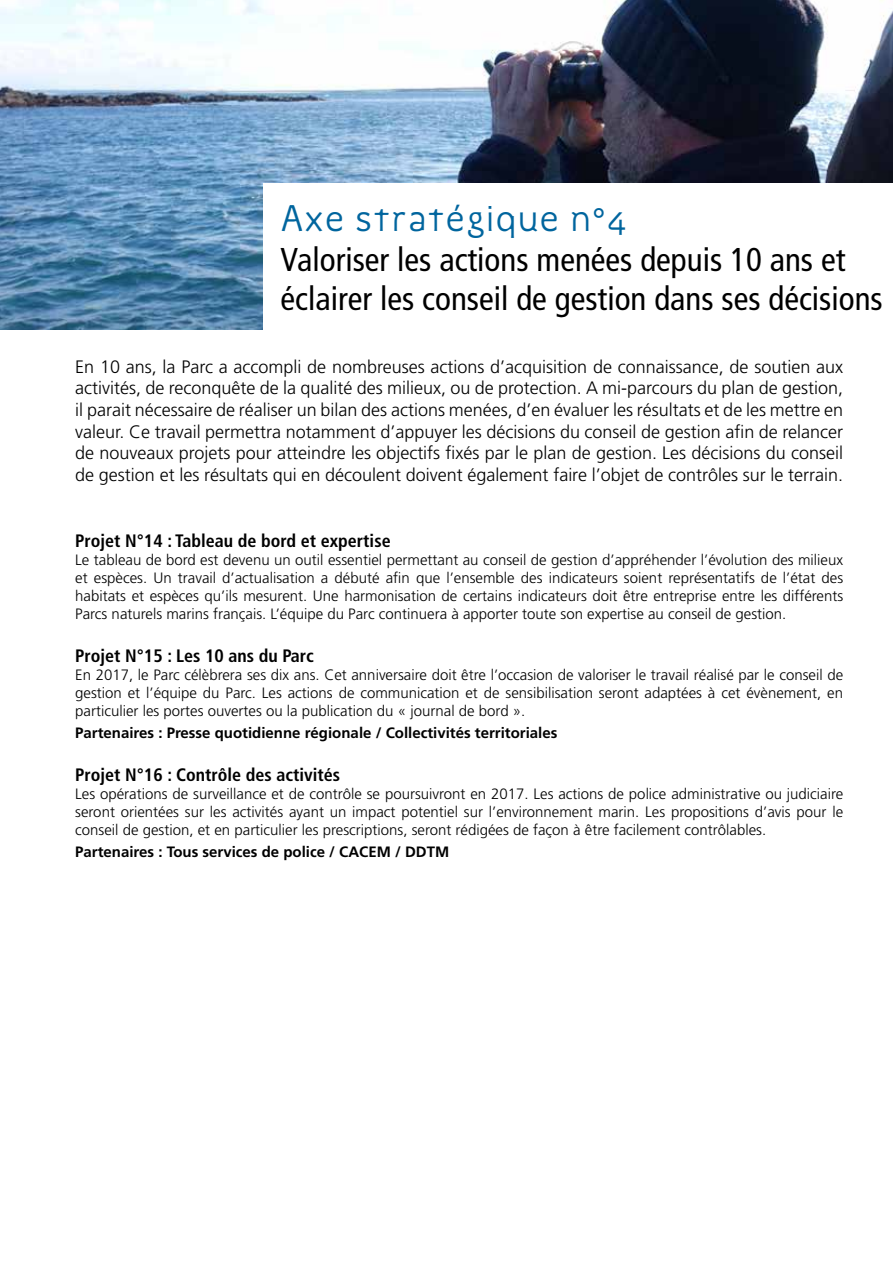
<style>
.page{position:relative;width:893px;height:1263px;background:#fff}
.page>*{position:absolute;margin:0;border:0;box-sizing:border-box;transform-origin:0 0}
.t1{font:37.5px "Spotka";color:#00659e}
.t2{font:condensed 33px/39.6px "Frutiger";color:#000}
.t3{font:300 18px/21.6px "Frutiger";color:#000;text-align:justify}
.t4{font:700 condensed 18px "Frutiger";color:#000}
.t5{font:300 15px/18px "Frutiger";color:#000;text-align:justify}
.t6{font:700 15px "Frutiger";color:#000}
</style>
<div class="page">
<img style="left:0;top:0;width:893px;height:330px">
<div style="left:264px;top:183px;width:629px;height:147px;background:#fff"></div>
<h1 class="t1" style="left:281px;top:198px;width:349px">Axe stratégique n°4</h1>
<h2 class="t2" style="left:281px;top:240px;width:604px">Valoriser les actions menées depuis 10 ans et éclairer les conseil de gestion dans ses décisions</h2>
<p class="t3" style="left:75px;top:356px;width:769px">En 10 ans, la Parc a accompli de nombreuses actions d’acquisition de connaissance, de soutien aux activités, de reconquête de la qualité des milieux, ou de protection. A mi-parcours du plan de gestion, il parait nécessaire de réaliser un bilan des actions menées, d’en évaluer les résultats et de les mettre en valeur. Ce travail permettra notamment d’appuyer les décisions du conseil de gestion afin de relancer de nouveaux projets pour atteindre les objectifs fixés par le plan de gestion. Les décisions du conseil de gestion et les résultats qui en découlent doivent également faire l’objet de contrôles sur le terrain.</p>
<p class="t4" style="left:75px;top:530px;width:317px">Projet N°14 : Tableau de bord et expertise</p>
<p class="t5" style="left:75px;top:551px;width:769px">Le tableau de bord est devenu un outil essentiel permettant au conseil de gestion d’appréhender l’évolution des milieux et espèces. Un travail d’actualisation a débuté afin que l’ensemble des indicateurs soient représentatifs de l’état des habitats et espèces qu’ils mesurent. Une harmonisation de certains indicateurs doit être entreprise entre les différents Parcs naturels marins français. L’équipe du Parc continuera à apporter toute son expertise au conseil de gestion.</p>
<p class="t4" style="left:75px;top:645px;width:240px">Projet N°15 : Les 10 ans du Parc</p>
<p class="t5" style="left:75px;top:666px;width:769px">En 2017, le Parc célèbrera ses dix ans. Cet anniversaire doit être l’occasion de valoriser le travail réalisé par le conseil de gestion et l’équipe du Parc. Les actions de communication et de sensibilisation seront adaptées à cet évènement, en particulier les portes ouvertes ou la publication du « journal de bord ».</p>
<p class="t6" style="left:75px;top:724px;width:484px">Partenaires : Presse quotidienne régionale / Collectivités territoriales</p>
<p class="t4" style="left:75px;top:764px;width:266px">Projet N°16 : Contrôle des activités</p>
<p class="t5" style="left:75px;top:785px;width:769px">Les opérations de surveillance et de contrôle se poursuivront en 2017. Les actions de police administrative ou judiciaire seront orientées sur les activités ayant un impact potentiel sur l’environnement marin. Les propositions d’avis pour le conseil de gestion, et en particulier les prescriptions, seront rédigées de façon à être facilement contrôlables.</p>
<p class="t6" style="left:75px;top:843px;width:375px">Partenaires : Tous services de police / CACEM / DDTM</p>
</div>
